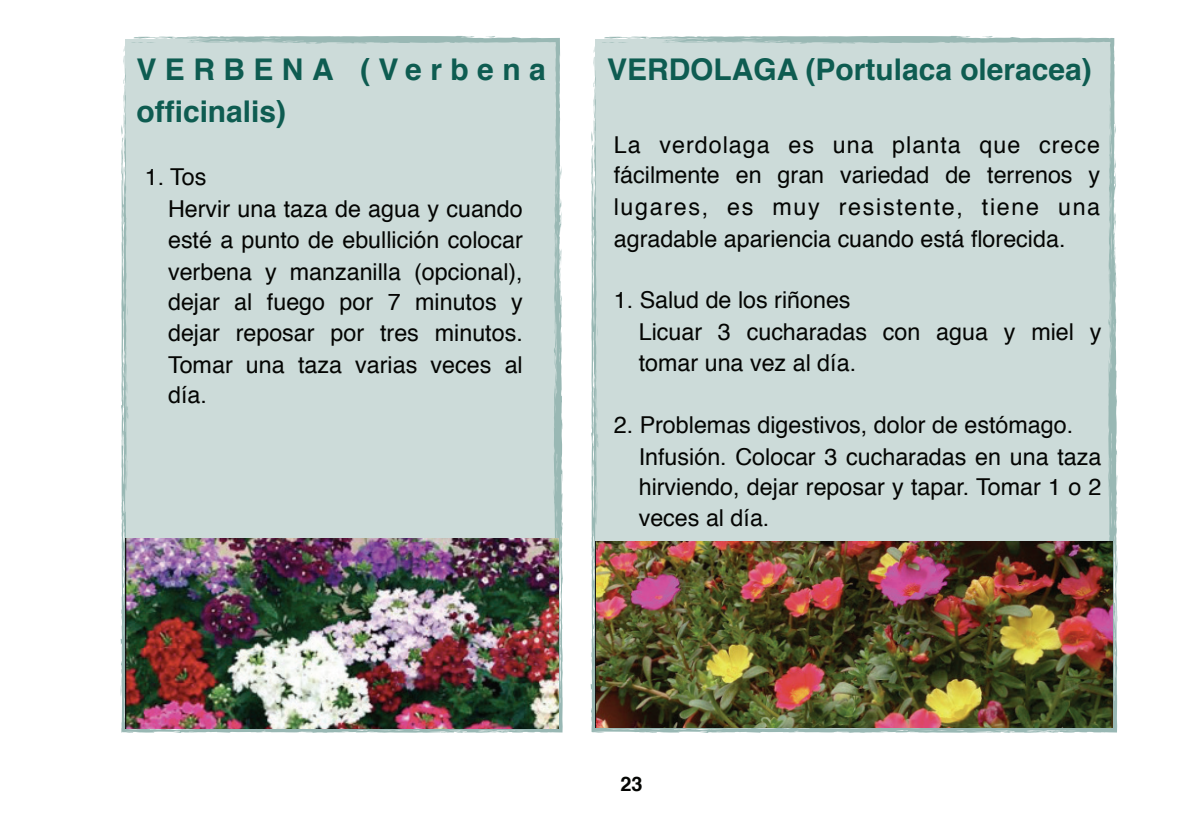
<style>
.page{position:relative;width:1191px;height:819px;background:#fff}
.page>*{position:absolute;margin:0;border:0;box-sizing:border-box;transform-origin:0 0}
.t1{font:700 29.93px "Helvetica";color:#0e5c51}
.t2{font:700 29.93px/41.6px "Helvetica";letter-spacing:.255em;color:#0e5c51}
.t3{font:23.28px/31.2px "Helvetica";color:#040503}
.t4{font:700 19.95px "Helvetica";color:#040503}
</style>
<div class="page">
<div style="left:121px;top:36px;width:442px;height:696px;background:#ccdbd9"></div>
<div style="left:590px;top:36px;width:527px;height:696px;background:#ccdbd9"></div>
<img style="left:125px;top:538px;width:433px;height:190px">
<img style="left:595px;top:541px;width:517px;height:186px">
<p class="t2" style="left:136px;top:49px;width:411px">VERBENA (Verbena officinalis)</p>
<p class="t3" style="left:168px;top:162px;width:356px;text-indent:-23px">1. Tos<br>Hervir una taza de agua y cuando esté a punto de ebullición colocar verbena y manzanilla (opcional), dejar al fuego por 7 minutos y dejar reposar por tres minutos.<br>Tomar una taza varias veces al día.</p>
<p class="t1" style="left:607px;top:46px;width:486px">VERDOLAGA (Portulaca oleracea)</p>
<p class="t3" style="left:614px;top:130px;width:488px;text-align:justify">La verdolaga es una planta que crece fácilmente en gran variedad de terrenos y lugares, es muy resistente, tiene una agradable apariencia cuando está florecida.</p>
<p class="t3" style="left:639px;top:285px;width:464px;text-indent:-25px">1. Salud de los riñones<br>Licuar 3 cucharadas con agua y miel y tomar una vez al día.</p>
<p class="t3" style="left:639px;top:410px;width:464px;text-indent:-25px">2. Problemas digestivos, dolor de estómago.<br>Infusión. Colocar 3 cucharadas en una taza hirviendo, dejar reposar y tapar. Tomar 1 o 2 veces al día.</p>
<p class="t4" style="left:620px;top:767px;width:24px">23</p>
</div>
